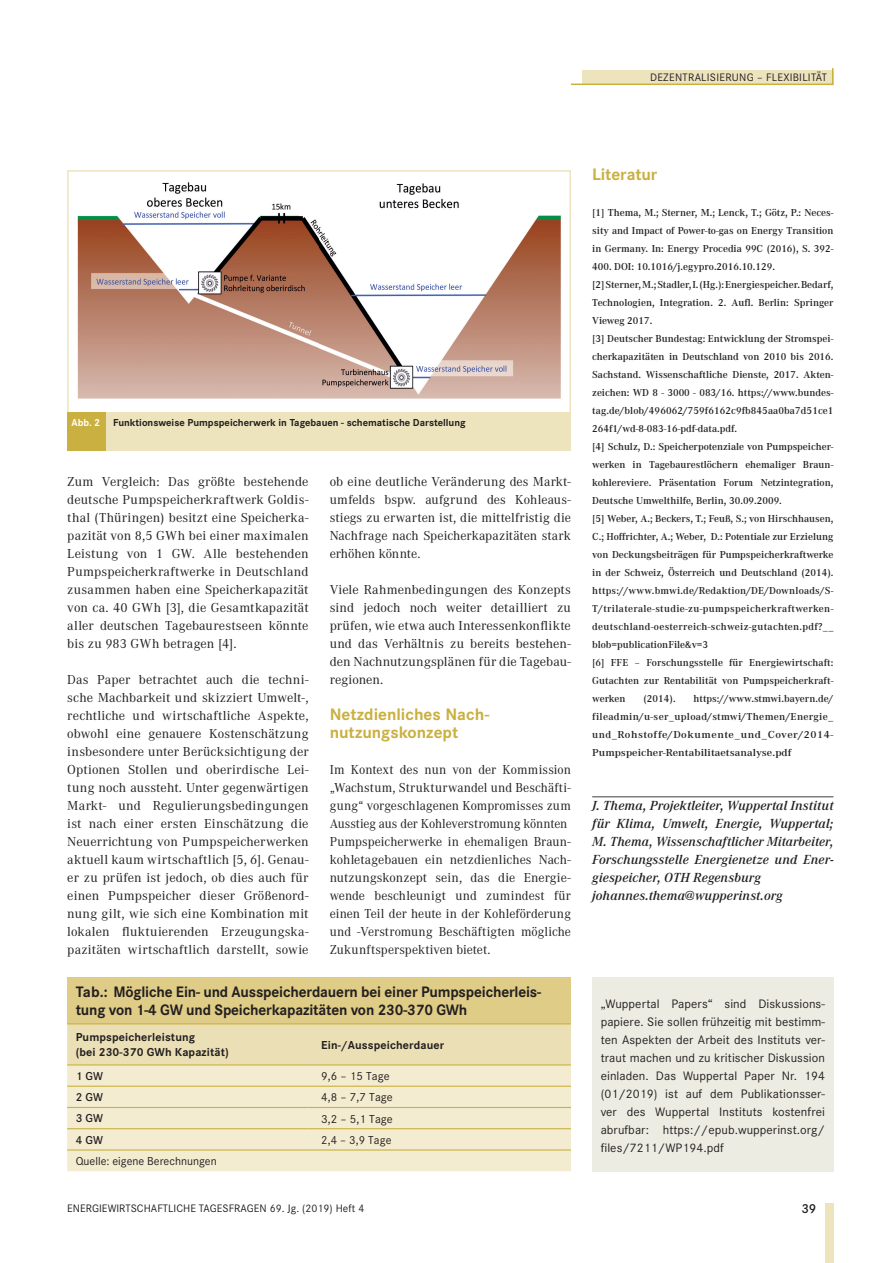
<style>
.page{position:relative;width:893px;height:1263px;background:#fff}
.page>*{position:absolute;margin:0;border:0;box-sizing:border-box;transform-origin:0 0}
.t1{font:700 17.25px/18px "Corporate S";color:#c9b040}
.t2{font:700 15.75px/18px "Corporate S";letter-spacing:-.01em;color:#231f20}
.t3{font:italic 600 13.65px/18px "Corporate A";letter-spacing:.005em;color:#231f20}
.t4{font:13.5px/18px "Corporate A";letter-spacing:.005em;color:#231f20;text-align:justify}
.t5{font:600 13.5px "Corporate S";color:#231f20}
.t6{font:12.75px/18px "Corporate S";letter-spacing:.005em;color:#231f20;text-align:justify}
.t7{font:12px "Corporate S";color:#231f20}
.t8{font:700 12px/15px "Corporate S";letter-spacing:.01em;color:#231f20}
.t9{font:600 12px "Corporate S";letter-spacing:.01em;color:#231f20}
.t10{font:11.25px "Corporate S";letter-spacing:.005em;color:#231f20}
.t11{font:11.25px "Corporate S";letter-spacing:.025em;color:#231f20}
.t12{font:600 10.5px/18px "Corporate A";color:#231f20}
.t13{font:700 10.5px "Corporate S";color:#231f20}
.s1{color:#fff}
</style>
<div class="page">
<div style="left:582px;top:71px;width:251px;height:13px;background:#ede4be"></div>
<hr style="left:571px;top:84px;width:262px;height:1px;background:#c9b040">
<svg style="left:832px;top:68px;width:1px;height:16px"></svg>
<div style="left:825px;top:1203px;width:8px;height:60px;background:#ede4be"></div>
<div style="left:592px;top:977px;width:241px;height:194px;background:#ecece3"></div>
<hr style="left:592px;top:796px;width:241px;height:1px;background:#3e3e3f">
<div style="left:67px;top:977px;width:504px;height:47px;background:#dfcc86"></div>
<div style="left:67px;top:1024px;width:504px;height:40px;background:#ebe0b5"></div>
<div style="left:67px;top:1065px;width:504px;height:106px;background:#f3ecd0"></div>
<hr style="left:67px;top:1023px;width:241px;height:1px;background:#c9b040">
<hr style="left:308px;top:1023px;width:263px;height:1px;background:#c9b040">
<hr style="left:67px;top:1064px;width:241px;height:1px;background:#c9b040">
<hr style="left:308px;top:1064px;width:263px;height:1px;background:#c9b040">
<hr style="left:67px;top:1086px;width:241px;height:1px;background:#c9b040">
<hr style="left:308px;top:1086px;width:263px;height:1px;background:#c9b040">
<hr style="left:67px;top:1107px;width:241px;height:1px;background:#c9b040">
<hr style="left:308px;top:1107px;width:263px;height:1px;background:#c9b040">
<hr style="left:67px;top:1128px;width:241px;height:1px;background:#c9b040">
<hr style="left:308px;top:1128px;width:263px;height:1px;background:#c9b040">
<hr style="left:67px;top:1149px;width:241px;height:1px;background:#c9b040">
<hr style="left:308px;top:1149px;width:263px;height:1px;background:#c9b040">
<img style="left:77px;top:182px;width:484px;height:217px">
<div style="left:67px;top:170px;width:504px;height:244px;border:2px solid #ede4be"></div>
<div style="left:67px;top:412px;width:504px;height:38px;background:#ede4be"></div>
<div style="left:67px;top:412px;width:38px;height:38px;background:#c9b040"></div>
<p class="t11" style="left:650px;top:71px;width:179px">DEZENTRALISIERUNG – FLEXIBILITÄT</p>
<p class="t13" style="left:71px;top:416px;width:396px"><span class="s1">Abb. 2</span> Funktionsweise Pumpspeicherwerk in Tagebauen - schematische Darstellung</p>
<p class="t4" style="left:67px;top:473px;width:243px">Zum Vergleich: Das größte bestehende deutsche Pumpspeicherkraftwerk Goldis&shy;thal (Thüringen) besitzt eine Speicherka&shy;pazität von 8,5 GWh bei einer maximalen Leistung von 1 GW. Alle bestehenden Pumpspeicherkraftwerke in Deutschland zusammen haben eine Speicherkapazität von ca. 40 GWh [3], die Gesamtkapazität aller deutschen Tagebaurestseen könnte bis zu 983 GWh betragen [4].</p>
<p class="t4" style="left:67px;top:671px;width:243px">Das Paper betrachtet auch die techni&shy;sche Machbarkeit und skizziert Umwelt-, rechtliche und wirtschaftliche Aspekte, obwohl eine genauere Kostenschätzung insbesondere unter Berücksichtigung der Optionen Stollen und oberirdische Lei&shy;tung noch aussteht. Unter gegenwärtigen Markt- und Regulierungsbedingungen ist nach einer ersten Einschätzung die Neuerrichtung von Pumpspeicherwerken aktuell kaum wirtschaftlich [5, 6]. Genau&shy;er zu prüfen ist jedoch, ob dies auch für einen Pumpspeicher dieser Größenord&shy;nung gilt, wie sich eine Kombination mit lokalen fluktuierenden Erzeugungska&shy;pazitäten wirtschaftlich darstellt, sowie</p>
<p class="t4" style="left:330px;top:473px;width:243px">ob eine deutliche Veränderung des Markt&shy;umfelds bspw. aufgrund des Kohleaus&shy;stiegs zu erwarten ist, die mittelfristig die Nachfrage nach Speicherkapazitäten stark erhöhen könnte.</p>
<p class="t4" style="left:330px;top:581px;width:243px">Viele Rahmenbedingungen des Konzepts sind jedoch noch weiter detailliert zu prüfen, wie etwa auch Interessenkonflikte und das Verhältnis zu bereits bestehen&shy;den Nachnutzungsplänen für die Tagebau&shy;regionen.</p>
<p class="t1" style="left:330px;top:706px;width:161px">Netzdienliches Nach&shy;nutzungskonzept</p>
<p class="t4" style="left:330px;top:761px;width:243px;text-align:left">Im Kontext des nun von der Kommission „Wachstum, Strukturwandel und Beschäfti&shy;gung“ vorgeschlagenen Kompromisses zum Ausstieg aus der Kohleverstromung könnten Pumpspeicherwerke in ehemaligen Braun&shy;kohletagebauen ein netzdienliches Nach&shy;nutzungskonzept sein, das die Energie&shy;wende beschleunigt und zumindest für einen Teil der heute in der Kohleförderung und -Verstromung Beschäftigten mögliche Zukunftsperspektiven bietet.</p>
<p class="t2" style="left:76px;top:983px;width:467px">Tab.: Mögliche Ein- und Ausspeicherdauern bei einer Pumpspeicherleis&shy;tung von 1-4 GW und Speicherkapazitäten von 230-370 GWh</p>
<p class="t8" style="left:76px;top:1030px;width:155px">Pumpspeicherleistung<br>(bei 230-370 GWh Kapazität)</p>
<p class="t8" style="left:321px;top:1038px;width:125px">Ein-/Ausspeicherdauer</p>
<p class="t9" style="left:76px;top:1069px;width:29px">1 GW</p>
<p class="t7" style="left:321px;top:1069px;width:70px">9,6 – 15 Tage</p>
<p class="t9" style="left:76px;top:1090px;width:29px">2 GW</p>
<p class="t7" style="left:321px;top:1090px;width:73px">4,8 – 7,7 Tage</p>
<p class="t9" style="left:76px;top:1111px;width:29px">3 GW</p>
<p class="t7" style="left:321px;top:1112px;width:73px">3,2 – 5,1 Tage</p>
<p class="t9" style="left:76px;top:1133px;width:29px">4 GW</p>
<p class="t7" style="left:321px;top:1133px;width:72px">2,4 – 3,9 Tage</p>
<p class="t7" style="left:76px;top:1154px;width:143px">Quelle: eigene Berechnungen</p>
<p class="t1" style="left:592px;top:166px;width:67px">Literatur</p>
<p class="t12" style="left:592px;top:204px;width:243px">[1] Thema, M.; Sterner, M.; Lenck, T.; Götz, P.: Neces&shy;sity and Impact of Power-to-gas on Energy Transition in Germany. In: Energy Procedia 99C (2016), S. 392- 400. DOI: 10.1016/j.egypro.2016.10.129.<br>[2] Sterner, M.; Stadler, I. (Hg.): Energiespeicher. Bedarf, Technologien, Integration. 2. Aufl. Berlin: Springer Vieweg 2017.<br>[3] Deutscher Bundestag: Entwicklung der Stromspei&shy;cherkapazitäten in Deutschland von 2010 bis 2016.<br>Sachstand. Wissenschaftliche Dienste, 2017. Akten&shy;zeichen: WD 8 - 3000 - 083/16. https://www.bundes&shy;tag.de/blob/496062/759f6162c9fb845aa0ba7d51ce1<br>264f1/wd-8-083-16-pdf-data.pdf.<br>[4] Schulz, D.: Speicherpotenziale von Pumpspeicher&shy;werken in Tagebaurestlöchern ehemaliger Braun&shy;kohlereviere. Präsentation Forum Netzintegration, Deutsche Umwelthilfe, Berlin, 30.09.2009.<br>[5] Weber, A.; Beckers, T.; Feuß, S.; von Hirschhausen, C.; Hoffrichter, A.; Weber, D.: Potentiale zur Erzielung von Deckungsbeiträgen für Pumpspeicherkraftwerke in der Schweiz, Österreich und Deutschland (2014). https://www.bmwi.de/Redaktion/DE/Downloads/S-T/trilaterale-studie-zu-pumpspeicherkraftwerken&shy;deutschland-oesterreich-schweiz-gutachten.pdf?__ blob=publicationFile&amp;v=3<br>[6] FFE – Forschungsstelle für Energiewirtschaft:<br>Gutachten zur Rentabilität von Pumpspeicherkraft&shy;werken</p>
<p class="t12" style="left:592px;top:690px;width:243px;text-align:justify;text-indent:101px">https://www.stmwi.bayern.de/ fileadmin/u-ser_upload/stmwi/Themen/Energie_ und_Rohstoffe/Dokumente_und_Cover/2014- Pumpspeicher-Rentabilitaetsanalyse.pdf</p>
<p class="t12" style="left:643px;top:690px;width:34px">(2014).</p>
<p class="t3" style="left:592px;top:797px;width:243px">J. Thema, Projektleiter, Wuppertal Institut für Klima, Umwelt, Energie, Wuppertal; M. Thema, Wissenschaftlicher Mitarbeiter, Forschungsstelle Energienetze und Ener&shy;giespeicher, OTH Regensburg johannes.thema@wupperinst.org</p>
<p class="t6" style="left:601px;top:995px;width:226px">„Wuppertal Papers“ sind Diskussions&shy;papiere. Sie sollen frühzeitig mit bestimm&shy;ten Aspekten der Arbeit des Instituts ver&shy;traut machen und zu kritischer Diskussion einladen. Das Wuppertal Paper Nr. 194 (01/2019) ist auf dem Publikationsser&shy;ver des Wuppertal Instituts kostenfrei abrufbar: https://epub.wupperinst.org/ files/7211/WP194.pdf</p>
<p class="t10" style="left:67px;top:1202px;width:299px">ENERGIEWIRTSCHAFTLICHE TAGESFRAGEN 69. Jg. (2019) Heft 4</p>
<p class="t5" style="left:801px;top:1201px;width:16px">39</p>
</div>
